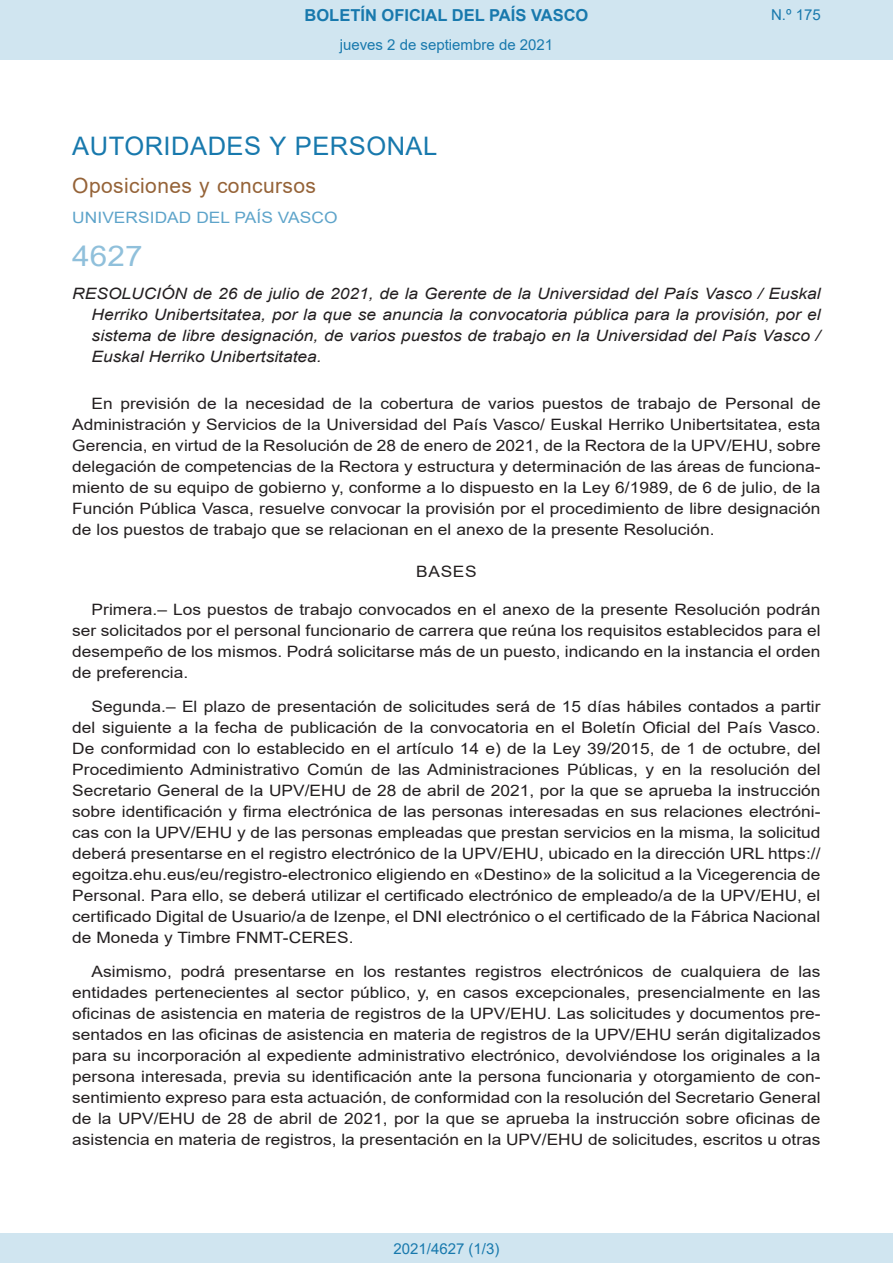
<style>
.page{position:relative;width:893px;height:1263px;background:#fff}
.page>*{position:absolute;margin:0;border:0;box-sizing:border-box;transform-origin:0 0}
.BOPVOrden{font:28.5px "Arial";color:#90c0db;scale:1.11 1}
.BOPVSeccion{font:25.5px "Arial";letter-spacing:.02em;color:#1879ad}
.BOPVSubseccion{font:21px "Arial";letter-spacing:.02em;color:#956338}
.t1{font:700 16.5px "Arial";color:#1879ad}
.BOPVDetalle{font:15.6px/21px "Arial";color:#231f20;text-align:justify;scale:1.11 1}
.BOPVTitulo{font:italic 15.6px/21px "Arial";color:#231f20;text-align:justify;scale:1.11 1}
.BOPVOrganismo{font:15.6px "Arial";letter-spacing:.005em;color:#5ea4ca;scale:1.11 1}
.BOPVClave{font:15.6px "Arial";letter-spacing:.035em;color:#231f20;scale:1.11 1}
.Paginacion_Centro{font:15px "Arial";color:#1879ad}
</style>
<div class="page">
<div style="left:0;top:0;width:893px;height:60px;background:#d0e5f0"></div>
<div style="left:0;top:1233px;width:893px;height:30px;background:#d0e5f0"></div>
<p class="t1" style="left:305px;top:3px;width:285px">BOLETÍN OFICIAL DEL PAÍS VASCO</p>
<p class="Paginacion_Centro" style="left:340px;top:35px;width:215px">jueves 2 de septiembre de 2021</p>
<p class="Paginacion_Centro" style="left:771px;top:5px;width:51px">N.º 175</p>
<p class="BOPVSeccion" style="left:72px;top:128px;width:367px">AUTORIDADES Y PERSONAL</p>
<p class="BOPVSubseccion" style="left:72px;top:171px;width:245px">Oposiciones y concursos</p>
<p class="BOPVOrganismo" style="left:72px;top:207px;width:240px">UNIVERSIDAD DEL PAÍS VASCO</p>
<p class="BOPVOrden" style="left:72px;top:236px;width:65px">4627</p>
<p class="BOPVTitulo" style="left:92px;top:284px;width:658px;text-indent:-19px">RESOLUCIÓN de 26 de julio de 2021, de la Gerente de la Universidad del País Vasco / Euskal Herriko Unibertsitatea, por la que se anuncia la convocatoria pública para la provisión, por el sistema de libre designación, de varios puestos de trabajo en la Universidad del País Vasco / Euskal Herriko Unibertsitatea.</p>
<p class="BOPVDetalle" style="left:72px;top:393px;width:676px;text-indent:19px">En previsión de la necesidad de la cobertura de varios puestos de trabajo de Personal de Administración y Servicios de la Universidad del País Vasco/ Euskal Herriko Unibertsitatea, esta Gerencia, en virtud de la Resolución de 28 de enero de 2021, de la Rectora de la UPV/EHU, sobre delegación de competencias de la Rectora y estructura y determinación de las áreas de funciona&shy;miento de su equipo de gobierno y, conforme a lo dispuesto en la Ley 6/1989, de 6 de julio, de la Función Pública Vasca, resuelve convocar la provisión por el procedimiento de libre designación de los puestos de trabajo que se relacionan en el anexo de la presente Resolución.</p>
<p class="BOPVClave" style="left:416px;top:561px;width:56px">BASES</p>
<p class="BOPVDetalle" style="left:72px;top:599px;width:676px;text-indent:19px">Primera.– Los puestos de trabajo convocados en el anexo de la presente Resolución podrán ser solicitados por el personal funcionario de carrera que reúna los requisitos establecidos para el desempeño de los mismos. Podrá solicitarse más de un puesto, indicando en la instancia el orden de preferencia.</p>
<p class="BOPVDetalle" style="left:72px;top:696px;width:676px;text-indent:19px">Segunda.– El plazo de presentación de solicitudes será de 15 días hábiles contados a partir del siguiente a la fecha de publicación de la convocatoria en el Boletín Oficial del País Vasco.<br>De conformidad con lo establecido en el artículo 14 e) de la Ley 39/2015, de 1 de octubre, del Procedimiento Administrativo Común de las Administraciones Públicas, y en la resolución del Secretario General de la UPV/EHU de 28 de abril de 2021, por la que se aprueba la instrucción sobre identificación y firma electrónica de las personas interesadas en sus relaciones electróni&shy;cas con la UPV/EHU y de las personas empleadas que prestan servicios en la misma, la solicitud deberá presentarse en el registro electrónico de la UPV/EHU, ubicado en la dirección URL https:// egoitza.ehu.eus/eu/registro-electronico eligiendo en «Destino» de la solicitud a la Vicegerencia de Personal. Para ello, se deberá utilizar el certificado electrónico de empleado/a de la UPV/EHU, el certificado Digital de Usuario/a de Izenpe, el DNI electrónico o el certificado de la Fábrica Nacional de Moneda y Timbre FNMT-CERES.</p>
<p class="BOPVDetalle" style="left:72px;top:961px;width:676px;text-indent:19px">Asimismo, podrá presentarse en los restantes registros electrónicos de cualquiera de las entidades pertenecientes al sector público, y, en casos excepcionales, presencialmente en las oficinas de asistencia en materia de registros de la UPV/EHU. Las solicitudes y documentos pre&shy;sentados en las oficinas de asistencia en materia de registros de la UPV/EHU serán digitalizados para su incorporación al expediente administrativo electrónico, devolviéndose los originales a la persona interesada, previa su identificación ante la persona funcionaria y otorgamiento de con&shy;sentimiento expreso para esta actuación, de conformidad con la resolución del Secretario General de la UPV/EHU de 28 de abril de 2021, por la que se aprueba la instrucción sobre oficinas de asistencia en materia de registros, la presentación en la UPV/EHU de solicitudes, escritos u otras</p>
<p class="Paginacion_Centro" style="left:393px;top:1238px;width:107px">2021/4627 (1/3)</p>
</div>
